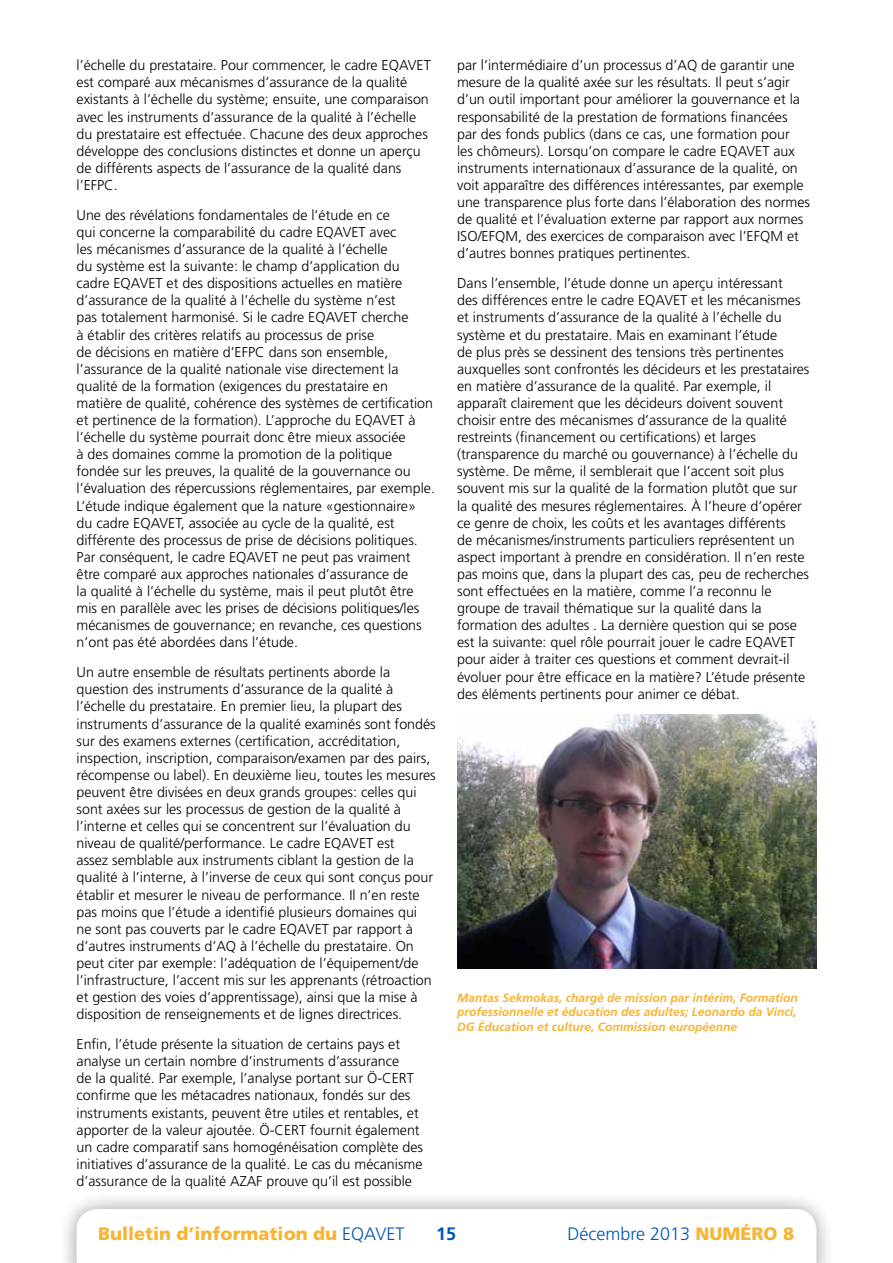
<style>
.page{position:relative;width:893px;height:1263px;background:#fff}
.page>*{position:absolute;margin:0;border:0;box-sizing:border-box;transform-origin:0 0}
.t1{font:900 18px "Frutiger LT Std";color:#f7b334}
.t2{font:300 18px "Frutiger LT Std";color:#0055b8}
.t3{font:700 18px "Frutiger LT Std";color:#0055b8}
.t4{font:300 14.25px/17.1px "Frutiger LT Std";color:#000}
.t5{font:italic 700 12px/14.4px "Frutiger LT Std";color:#f7b334;text-align:justify}
.s1{font-weight:300;color:#0055b8}
.s2{font-weight:900;color:#f7b334}
</style>
<div class="page">
<div style="left:58px;top:1190px;width:777px;height:73px;background:#000;opacity:.4"></div>
<svg style="left:77px;top:1209px;width:739px;height:54px"></svg>
<img style="left:457px;top:714px;width:359px;height:255px">
<p class="t4" style="left:77px;top:57px;width:356px">l’échelle du prestataire. Pour commencer, le cadre EQAVET est comparé aux mécanismes d’assurance de la qualité existants à l’échelle du système; ensuite, une comparaison avec les instruments d’assurance de la qualité à l’échelle du prestataire est effectuée. Chacune des deux approches développe des conclusions distinctes et donne un aperçu de différents aspects de l’assurance de la qualité dans l’EFPC.</p>
<p class="t4" style="left:77px;top:207px;width:360px">Une des révélations fondamentales de l’étude en ce<br>qui concerne la comparabilité du cadre EQAVET avec<br>les mécanismes d’assurance de la qualité à l’échelle<br>du système est la suivante: le champ d’application du cadre EQAVET et des dispositions actuelles en matière d’assurance de la qualité à l’échelle du système n’est<br>pas totalement harmonisé. Si le cadre EQAVET cherche<br>à établir des critères relatifs au processus de prise<br>de décisions en matière d’EFPC dans son ensemble, l’assurance de la qualité nationale vise directement la qualité de la formation (exigences du prestataire en matière de qualité, cohérence des systèmes de certification et pertinence de la formation). L’approche du EQAVET à l’échelle du système pourrait donc être mieux associée<br>à des domaines comme la promotion de la politique fondée sur les preuves, la qualité de la gouvernance ou l’évaluation des répercussions réglementaires, par exemple.<br>L’étude indique également que la nature «gestionnaire» du cadre EQAVET, associée au cycle de la qualité, est différente des processus de prise de décisions politiques.<br>Par conséquent, le cadre EQAVET ne peut pas vraiment être comparé aux approches nationales d’assurance de<br>la qualité à l’échelle du système, mais il peut plutôt être mis en parallèle avec les prises de décisions politiques/les mécanismes de gouvernance; en revanche, ces questions n’ont pas été abordées dans l’étude.</p>
<p class="t4" style="left:77px;top:664px;width:361px">Un autre ensemble de résultats pertinents aborde la question des instruments d’assurance de la qualité à l’échelle du prestataire. En premier lieu, la plupart des instruments d’assurance de la qualité examinés sont fondés sur des examens externes (certification, accréditation, inspection, inscription, comparaison/examen par des pairs, récompense ou label). En deuxième lieu, toutes les mesures peuvent être divisées en deux grands groupes: celles qui sont axées sur les processus de gestion de la qualité à l’interne et celles qui se concentrent sur l’évaluation du niveau de qualité/performance. Le cadre EQAVET est<br>assez semblable aux instruments ciblant la gestion de la qualité à l’interne, à l’inverse de ceux qui sont conçus pour établir et mesurer le niveau de performance. Il n’en reste pas moins que l’étude a identifié plusieurs domaines qui<br>ne sont pas couverts par le cadre EQAVET par rapport à d’autres instruments d’AQ à l’échelle du prestataire. On peut citer par exemple: l’adéquation de l’équipement/de l’infrastructure, l’accent mis sur les apprenants (rétroaction et gestion des voies d’apprentissage), ainsi que la mise à disposition de renseignements et de lignes directrices.</p>
<p class="t4" style="left:77px;top:1036px;width:348px">Enfin, l’étude présente la situation de certains pays et analyse un certain nombre d’instruments d’assurance<br>de la qualité. Par exemple, l’analyse portant sur Ö-CERT confirme que les métacadres nationaux, fondés sur des instruments existants, peuvent être utiles et rentables, et apporter de la valeur ajoutée. Ö-CERT fournit également un cadre comparatif sans homogénéisation complète des initiatives d’assurance de la qualité. Le cas du mécanisme d’assurance de la qualité AZAF prouve qu’il est possible</p>
<p class="t4" style="left:457px;top:57px;width:354px">par l’intermédiaire d’un processus d’AQ de garantir une mesure de la qualité axée sur les résultats. Il peut s’agir d’un outil important pour améliorer la gouvernance et la responsabilité de la prestation de formations financées par des fonds publics (dans ce cas, une formation pour<br>les chômeurs). Lorsqu’on compare le cadre EQAVET aux instruments internationaux d’assurance de la qualité, on voit apparaître des différences intéressantes, par exemple une transparence plus forte dans l’élaboration des normes de qualité et l’évaluation externe par rapport aux normes ISO/EFQM , des exercices de comparaison avec l’EFQM et d’autres bonnes pratiques pertinentes.</p>
<p class="t4" style="left:457px;top:275px;width:354px">Dans l’ensemble, l’étude donne un aperçu intéressant<br>des différences entre le cadre EQAVET et les mécanismes et instruments d’assurance de la qualité à l’échelle du système et du prestataire. Mais en examinant l’étude<br>de plus près se dessinent des tensions très pertinentes auxquelles sont confrontés les décideurs et les prestataires en matière d’assurance de la qualité. Par exemple, il apparaît clairement que les décideurs doivent souvent choisir entre des mécanismes d’assurance de la qualité restreints (financement ou certifications) et larges (transparence du marché ou gouvernance) à l’échelle du système. De même, il semblerait que l’accent soit plus souvent mis sur la qualité de la formation plutôt que sur la qualité des mesures réglementaires. À l’heure d’opérer ce genre de choix, les coûts et les avantages différents<br>de mécanismes/instruments particuliers représentent un aspect important à prendre en considération. Il n’en reste pas moins que, dans la plupart des cas, peu de recherches sont effectuées en la matière, comme l’a reconnu le groupe de travail thématique sur la qualité dans la formation des adultes . La dernière question qui se pose est la suivante: quel rôle pourrait jouer le cadre EQAVET pour aider à traiter ces questions et comment devrait-il évoluer pour être efficace en la matière? L’étude présente des éléments pertinents pour animer ce débat.</p>
<p class="t5" style="left:457px;top:990px;width:342px">Mantas Sekmokas, chargé de mission par intérim, Formation professionnelle et éducation des adultes; Leonardo da Vinci, DG Éducation et culture, Commission européenne</p>
<p class="t1" style="left:98px;top:1222px;width:308px">Bulletin d’information du <span class="s1">EQAVET</span></p>
<p class="t3" style="left:436px;top:1223px;width:22px">15</p>
<p class="t2" style="left:567px;top:1223px;width:228px">Décembre 2013 <span class="s2">Numéro 8</span></p>
</div>
